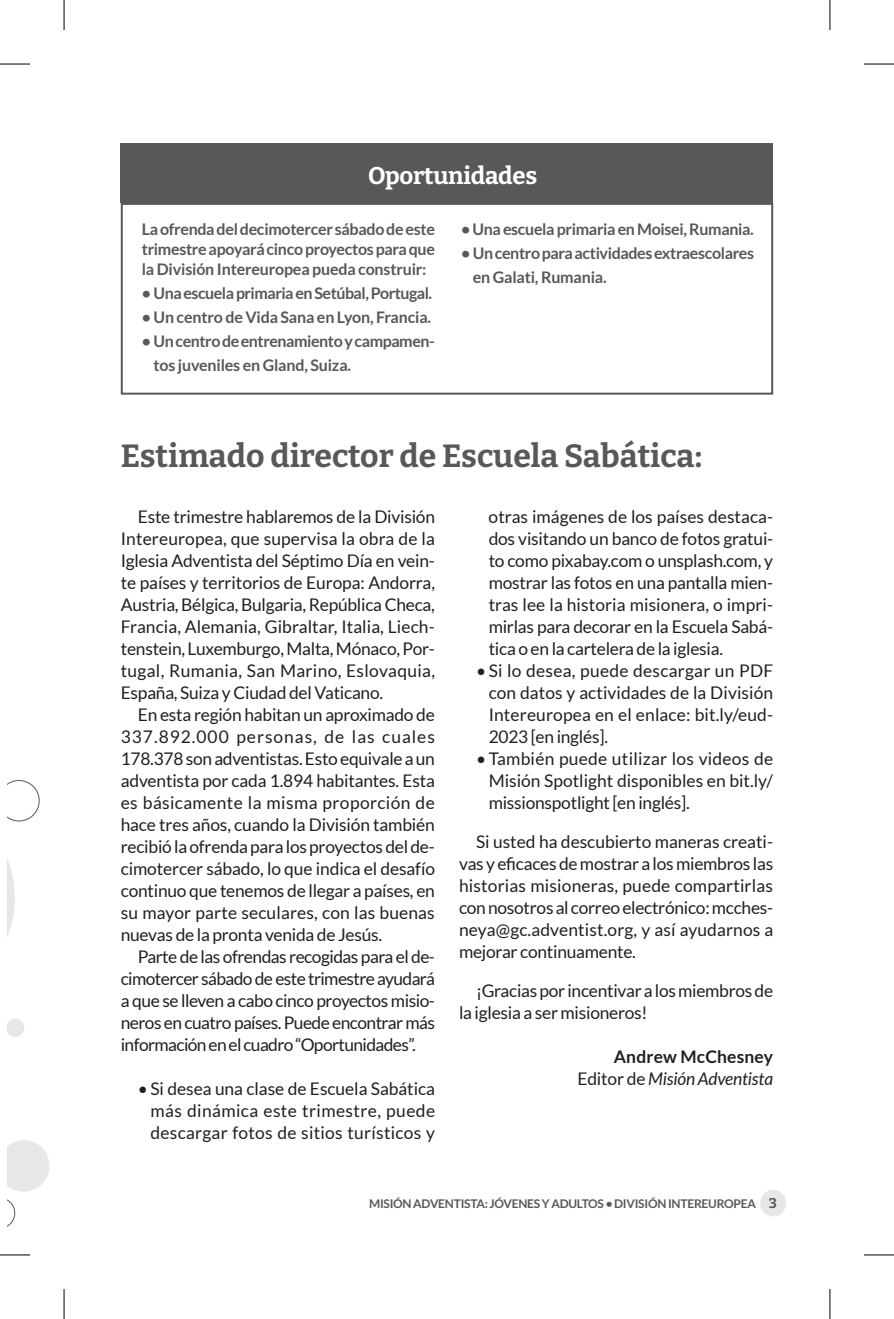
<style>
.page{position:relative;width:894px;height:1319px;background:#fff}
.page>*{position:absolute;margin:0;border:0;box-sizing:border-box;transform-origin:0 0}
.t1{font:700 32px "Bitter";color:#57585a}
.t2{font:700 24px "Bitter";letter-spacing:-.01em;color:#fff}
.t3{font:17.4px/22px "Lato";letter-spacing:-.015em;color:#231f20;text-align:justify}
.t4{font:italic 17.4px/22px "Lato";letter-spacing:-.01em;color:#231f20;text-align:right}
.t5{font:700 16px/20px "Lato";letter-spacing:-.02em;color:#57585a}
.t6{font:700 12px "Lato";letter-spacing:-.02em;color:#57585a}
.s1{font-weight:700;font-style:normal}
.s2{font-style:normal}
.s3{font-family:"Bitter";font-size:14px}
</style>
<div class="page">
<div style="left:121px;top:143px;width:652px;height:60px;background:#57585a"></div>
<div style="left:121px;top:203px;width:652px;height:192px;border:2px solid #57585a"></div>
<div style="left:7px;top:1018px;width:17px;height:18px;background:#e6e7e9;border-radius:50%"></div>
<svg style="left:7px;top:1140px;width:43px;height:87px"></svg>
<svg style="left:7px;top:780px;width:33px;height:157px"></svg>
<div style="left:760px;top:1189px;width:26px;height:27px;background:#e6e7e9;border-radius:50%"></div>
<hr style="left:0;top:64px;width:30px;height:1px;background:#000">
<hr style="left:863px;top:64px;width:30px;height:1px;background:#000">
<hr style="left:0;top:1254px;width:30px;height:1px;background:#000">
<hr style="left:863px;top:1254px;width:30px;height:1px;background:#000">
<hr style="left:64px;top:0;width:1px;height:30px;background:#000">
<hr style="left:64px;top:1289px;width:1px;height:30px;background:#000">
<hr style="left:829px;top:0;width:1px;height:30px;background:#000">
<hr style="left:829px;top:1289px;width:1px;height:30px;background:#000">
<h2 class="t2" style="left:368px;top:161px;width:171px">Oportunidades</h2>
<p class="t5" style="left:142px;top:219px;width:294px;text-align:justify">La ofrenda del decimotercer sábado de este trimestre apoyará cinco proyectos para que la División Intereuropea pueda construir:</p>
<p class="t5" style="left:142px;top:283px;width:292px">• Una escuela primaria en Setúbal, Portugal.</p>
<p class="t5" style="left:142px;top:307px;width:291px">• Un centro de Vida Sana en Lyon, Francia.</p>
<p class="t5" style="left:153px;top:329px;width:283px;line-height:24px;text-indent:-12px">• Un centro de entrenamiento y campamen&shy;tos juveniles en Gland, Suiza.</p>
<p class="t5" style="left:461px;top:219px;width:294px">• Una escuela primaria en Moisei, Rumania.</p>
<p class="t5" style="left:472px;top:241px;width:283px;line-height:24px;text-indent:-12px">• Un centro para actividades extraescolares en Galati, Rumania.</p>
<h1 class="t1" style="left:121px;top:435px;width:583px">Estimado director de Escuela Sabática:</h1>
<p class="t3" style="left:121px;top:505px;width:316px;text-indent:17px">Este trimestre hablaremos de la División Intereuropea, que supervisa la obra de la Iglesia Adventista del Séptimo Día en vein&shy;te países y territorios de Europa: Andorra, Austria, Bélgica, Bulgaria, República Checa, Francia, Alemania, Gibraltar, Italia, Liech&shy;tenstein, Luxemburgo, Malta, Mónaco, Por&shy;tugal, Rumania, San Marino, Eslovaquia, España, Suiza y Ciudad del Vaticano.</p>
<p class="t3" style="left:121px;top:703px;width:316px;text-indent:17px">En esta región habitan un aproximado de 337.892.000 personas, de las cuales 178.378 son adventistas. Esto equivale a un adventista por cada 1.894 habitantes. Esta es básicamente la misma proporción de hace tres años, cuando la División también recibió la ofrenda para los proyectos del de&shy;cimotercer sábado, lo que indica el desafío continuo que tenemos de llegar a países, en su mayor parte seculares, con las buenas nuevas de la pronta venida de Jesús.</p>
<p class="t3" style="left:121px;top:945px;width:315px;text-indent:17px">Parte de las ofrendas recogidas para el de&shy;cimotercer sábado de este trimestre ayudará a que se lleven a cabo cinco proyectos misio&shy;neros en cuatro países. Puede encontrar más información en el cuadro “Oportunidades”.</p>
<p class="t3" style="left:150px;top:1077px;width:286px;text-indent:-13px">• Si desea una clase de Escuela Sabática más dinámica este trimestre, puede descargar fotos de sitios turísticos y</p>
<p class="t3" style="left:488px;top:505px;width:286px">otras imágenes de los países destaca&shy;dos visitando un banco de fotos gratui&shy;to como pixabay.com o unsplash.com, y mostrar las fotos en una pantalla mien&shy;tras lee la historia misionera, o impri&shy;mirlas para decorar en la Escuela Sabá&shy;tica o en la cartelera de la iglesia.</p>
<p class="t3" style="left:488px;top:659px;width:286px;text-indent:-13px">• Si lo desea, puede descargar un PDF con datos y actividades de la División Intereuropea en el enlace: bit.ly/eud-2023 [en inglés].</p>
<p class="t3" style="left:488px;top:747px;width:286px;text-indent:-13px">• También puede utilizar los videos de Misión Spotlight disponibles en bit.ly/ missionspotlight [en inglés].</p>
<p class="t3" style="left:459px;top:830px;width:316px;text-indent:17px">Si usted ha descubierto maneras creati&shy;vas y eficacesdemostrar a losmiembros las historias misioneras, puede compartirlas con nosotros al correo electrónico: mcches&shy;neya@gc.adventist.org, y así ayudarnos a mejorar continuamente.</p>
<p class="t3" style="left:459px;top:979px;width:315px;text-indent:17px">¡Gracias por incentivar a los miembros de la iglesia a ser misioneros!</p>
<p class="t4" style="left:577px;top:1046px;width:197px"><span class="s1">Andrew McChesney<br></span><span class="s2">Editor de</span> Misión Adventista</p>
<p class="t6" style="left:369px;top:1196px;width:409px">MISIÓN ADVENTISTA: JÓVENES Y ADULTOS • DIVISIÓN INTEREUROPEA <span class="s3">3</span></p>
</div>
